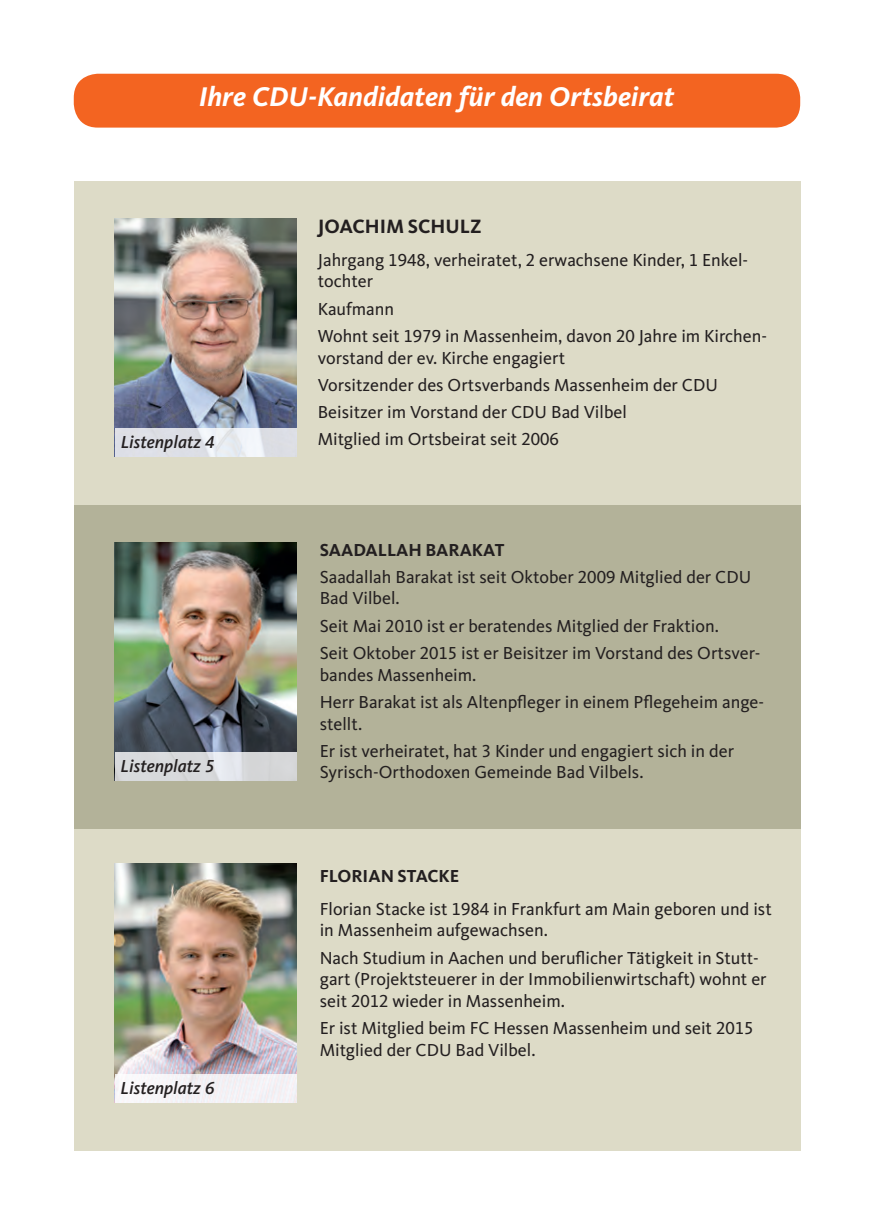
<style>
.page{position:relative;width:874px;height:1225px;background:#fff}
.page>*{position:absolute;margin:0;border:0;box-sizing:border-box;transform-origin:0 0}
.t1{font:italic 700 28px "CDU Kievit Tab";color:#fff}
.t2{font:700 20px "CDU Kievit Tab";color:#231f20}
.t3{font:18px/27.2px "CDU Kievit Tab";color:#231f20}
.t4{font:italic 500 18px "CDU Kievit Tab";color:#231f20}
.t5{font:700 18px "CDU Kievit Tab";color:#231f20}
</style>
<div class="page">
<div style="left:74px;top:827px;width:725px;height:324px;background:#dddbc7"></div>
<div style="left:74px;top:505px;width:725px;height:323px;background:#b3b299"></div>
<div style="left:74px;top:181px;width:725px;height:324px;background:#dddbc7"></div>
<div style="left:74px;top:74px;width:725px;height:54px;background:#f36421;border-radius:24px"></div>
<img style="left:115px;top:218px;width:181px;height:210px">
<img style="left:115px;top:542px;width:181px;height:210px">
<img style="left:115px;top:864px;width:181px;height:210px">
<svg style="left:115px;top:428px;width:181px;height:28px;background:#e1e4ea"></svg>
<svg style="left:115px;top:752px;width:181px;height:28px;background:#d8dadd"></svg>
<div style="left:115px;top:1074px;width:181px;height:28px;background:#f5f3f7"></div>
<h1 class="t1" style="left:199px;top:80px;width:476px">Ihre CDU-Kandidaten für den Ortsbeirat</h1>
<p class="t4" style="left:121px;top:431px;width:95px">Listenplatz 4</p>
<p class="t4" style="left:120px;top:755px;width:95px">Listenplatz 5</p>
<p class="t4" style="left:120px;top:1077px;width:95px">Listenplatz 6</p>
<p class="t2" style="left:317px;top:214px;width:165px">JOACHIM SCHULZ</p>
<p class="t3" style="left:317px;top:249px;width:432px;line-height:21.6px">Jahrgang 1948, verheiratet, 2 erwachsene Kinder, 1 Enkel&shy;tochter</p>
<p class="t3" style="left:317px;top:295px;width:450px">Kaufmann<br>Wohnt seit 1979 in Massenheim, davon 20 Jahre im Kirchen-</p>
<p class="t3" style="left:317px;top:344px;width:401px">vorstand der ev. Kirche engagiert<br>Vorsitzender des Ortsverbands Massenheim der CDU Beisitzer im Vorstand der CDU Bad Vilbel<br>Mitglied im Ortsbeirat seit 2006</p>
<p class="t5" style="left:319px;top:539px;width:186px">SAADALLAH BARAKAT</p>
<p class="t3" style="left:319px;top:566px;width:433px;line-height:21.6px">Saadallah Barakat ist seit Oktober 2009 Mitglied der CDU<br>Bad Vilbel.</p>
<p class="t3" style="left:319px;top:612px;width:442px">Seit Mai 2010 ist er beratendes Mitglied der Fraktion.<br>Seit Oktober 2015 ist er Beisitzer im Vorstand des Ortsver-</p>
<p class="t3" style="left:319px;top:661px;width:446px">bandes Massenheim.<br>Herr Barakat ist als Altenpfleger in einem Pflegeheim ange-</p>
<p class="t3" style="left:319px;top:710px;width:415px">stellt.<br>Er ist verheiratet, hat 3 Kinder und engagiert sich in der</p>
<p class="t3" style="left:319px;top:759px;width:325px">Syrisch-Orthodoxen Gemeinde Bad Vilbels.</p>
<p class="t5" style="left:319px;top:865px;width:141px">FLORIAN STACKE</p>
<p class="t3" style="left:319px;top:898px;width:453px;line-height:21.6px">Florian Stacke ist 1984 in Frankfurt am Main geboren und ist in Massenheim aufgewachsen.</p>
<p class="t3" style="left:319px;top:947px;width:448px;line-height:21.6px">Nach Studium in Aachen und beruflicher Tätigkeit in Stutt&shy;gart (Projektsteuerer in der Immobilienwirtschaft) wohnt er seit 2012 wieder in Massenheim.</p>
<p class="t3" style="left:319px;top:1017px;width:435px;line-height:21.6px">Er ist Mitglied beim FC Hessen Massenheim und seit 2015<br>Mitglied der CDU Bad Vilbel.</p>
</div>
